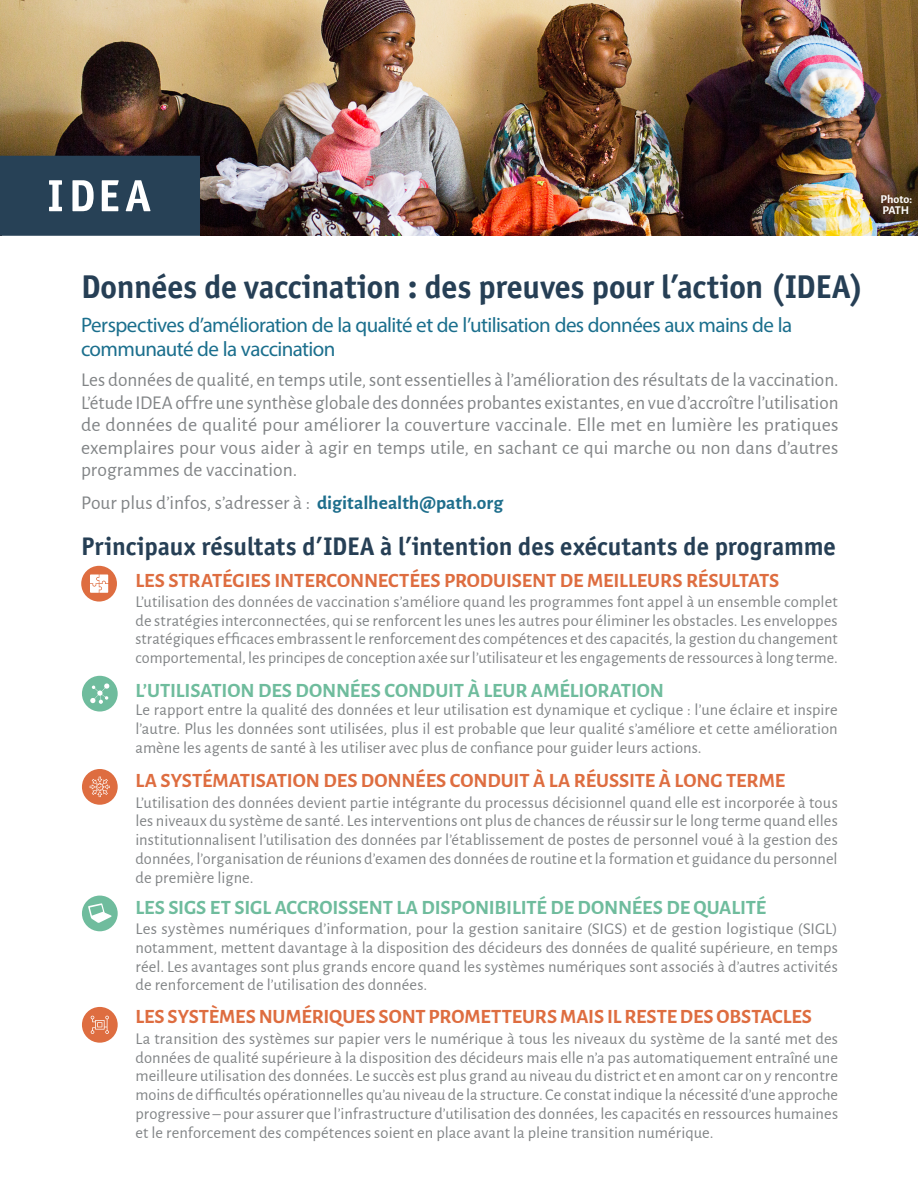
<style>
.page{position:relative;width:918px;height:1188px;background:#fff}
.page>*{position:absolute;margin:0;border:0;box-sizing:border-box;transform-origin:0 0}
.t1{font:700 33px "Officina Sans ITC Pro";letter-spacing:-.005em;color:#263f55}
.t2{font:700 25.5px "Officina Sans ITC Pro";color:#263f55}
.t3{font:21px/24px "Myriad Pro";letter-spacing:-.03em;color:#1b6f8d}
.t4{font:700 20.4px "Alegreya Sans";letter-spacing:-.005em;color:#de6d40}
.t5{font:700 20.4px "Alegreya Sans";letter-spacing:-.005em;color:#6fbc9d}
.t6{font:19.5px/22.5px "Alegreya Sans";color:#818486;text-align:justify}
.t7{font:16.5px/18.8px "Alegreya Sans";letter-spacing:.005em;color:#818486;text-align:justify}
.t8{font:700 12px/10.5px "Alegreya Sans";letter-spacing:-.005em;color:#fff}
.s1{font-weight:700;color:#1e6e8c}
</style>
<div class="page">
<img style="left:0;top:0;width:918px;height:235px">
<svg style="left:0;top:156px;width:200px;height:79px;background:#3a5164"></svg>
<div style="left:81px;top:566px;width:36px;height:36px;background:#de6d40;border-radius:50%"></div>
<svg style="left:90px;top:575px;width:18px;height:18px"></svg>
<div style="left:82px;top:676px;width:36px;height:36px;background:#6fbc9d;border-radius:50%"></div>
<svg style="left:90px;top:683px;width:19px;height:21px"></svg>
<div style="left:82px;top:896px;width:36px;height:35px;background:#6fbc9d;border-radius:50%"></div>
<div style="left:82px;top:769px;width:36px;height:36px;background:#de6d40;border-radius:50%"></div>
<svg style="left:90px;top:777px;width:20px;height:20px"></svg>
<div style="left:82px;top:1007px;width:36px;height:36px;background:#de6d40;border-radius:50%"></div>
<svg style="left:91px;top:1016px;width:18px;height:18px"></svg>
<svg style="left:88px;top:903px;width:23px;height:20px"></svg>
<p class="t8" style="left:881px;top:193px;width:33px">Photo:<br>PATH</p>
<p class="t1" style="left:81px;top:267px;width:784px">Données de vaccination : des preuves pour l’action (IDEA)</p>
<p class="t3" style="left:81px;top:313px;width:713px">Perspectives d’amélioration de la qualité et de l’utilisation des données aux mains de la communauté de la vaccination</p>
<p class="t6" style="left:81px;top:368px;width:759px">Les données de qualité, en temps utile, sont essentielles à l’amélioration des résultats de la vaccination.<br>L’étude IDEA offre une synthèse globale des données probantes existantes, en vue d’accroître l’utilisation de données de qualité pour améliorer la couverture vaccinale. Elle met en lumière les pratiques exemplaires pour vous aider à agir en temps utile, en sachant ce qui marche ou non dans d’autres programmes de vaccination.</p>
<p class="t6" style="left:81px;top:490px;width:424px">Pour plus d’infos, s’adresser à : <span class="s1">digitalhealth@path.org</span></p>
<p class="t2" style="left:81px;top:530px;width:756px">Principaux résultats d’IDEA à l’intention des exécutants de programme</p>
<p class="t7" style="left:135px;top:591px;width:704px">L’utilisation des données de vaccination s’améliore quand les programmes font appel à un ensemble complet de stratégies interconnectées, qui se renforcent les unes les autres pour éliminer les obstacles. Les enveloppes stratégiques efficaces embrassent le renforcement des compétences et des capacités, la gestion du changement comportemental, les principes de conception axée sur l’utilisateur et les engagements de ressources à long terme.</p>
<p class="t4" style="left:135px;top:565px;width:645px">LES STRATÉGIES INTERCONNECTÉES PRODUISENT DE MEILLEURS RÉSULTATS</p>
<p class="t5" style="left:135px;top:675px;width:530px">L’UTILISATION DES DONNÉES CONDUIT À LEUR AMÉLIORATION</p>
<p class="t7" style="left:135px;top:700px;width:704px">Le rapport entre la qualité des données et leur utilisation est dynamique et cyclique : l’une éclaire et inspire l’autre. Plus les données sont utilisées, plus il est probable que leur qualité s’améliore et cette amélioration amène les agents de santé à les utiliser avec plus de confiance pour guider leurs actions.</p>
<p class="t4" style="left:135px;top:766px;width:651px">LA SYSTÉMATISATION DES DONNÉES CONDUIT À LA RÉUSSITE À LONG TERME</p>
<p class="t7" style="left:135px;top:792px;width:704px">L’utilisation des données devient partie intégrante du processus décisionnel quand elle est incorporée à tous les niveaux du système de santé. Les interventions ont plus de chances de réussir sur le long terme quand elles institutionnalisent l’utilisation des données par l’établissement de postes de personnel voué à la gestion des données, l’organisation de réunions d’examen des données de routine et la formation et guidance du personnel de première ligne.</p>
<p class="t5" style="left:135px;top:892px;width:632px">LES SIGS ET SIGL ACCROISSENT LA DISPONIBILITÉ DE DONNÉES DE QUALITÉ</p>
<p class="t7" style="left:135px;top:919px;width:704px">Les systèmes numériques d’information, pour la gestion sanitaire (SIGS) et de gestion logistique (SIGL) notamment, mettent davantage à la disposition des décideurs des données de qualité supérieure, en temps réel. Les avantages sont plus grands encore quand les systèmes numériques sont associés à d’autres activités de renforcement de l’utilisation des données.</p>
<p class="t4" style="left:135px;top:1002px;width:678px">LES SYSTÈMES NUMÉRIQUES SONT PROMETTEURS MAIS IL RESTE DES OBSTACLES</p>
<p class="t7" style="left:135px;top:1028px;width:704px">La transition des systèmes sur papier vers le numérique à tous les niveaux du système de la santé met des données de qualité supérieure à la disposition des décideurs mais elle n’a pas automatiquement entraîné une meilleure utilisation des données. Le succès est plus grand au niveau du district et en amont car on y rencontre moins de difficultés opérationnelles qu’au niveau de la structure. Ce constat indique la nécessité d’une approche progressive – pour assurer que l’infrastructure d’utilisation des données, les capacités en ressources humaines et le renforcement des compétences soient en place avant la pleine transition numérique.</p>
</div>
